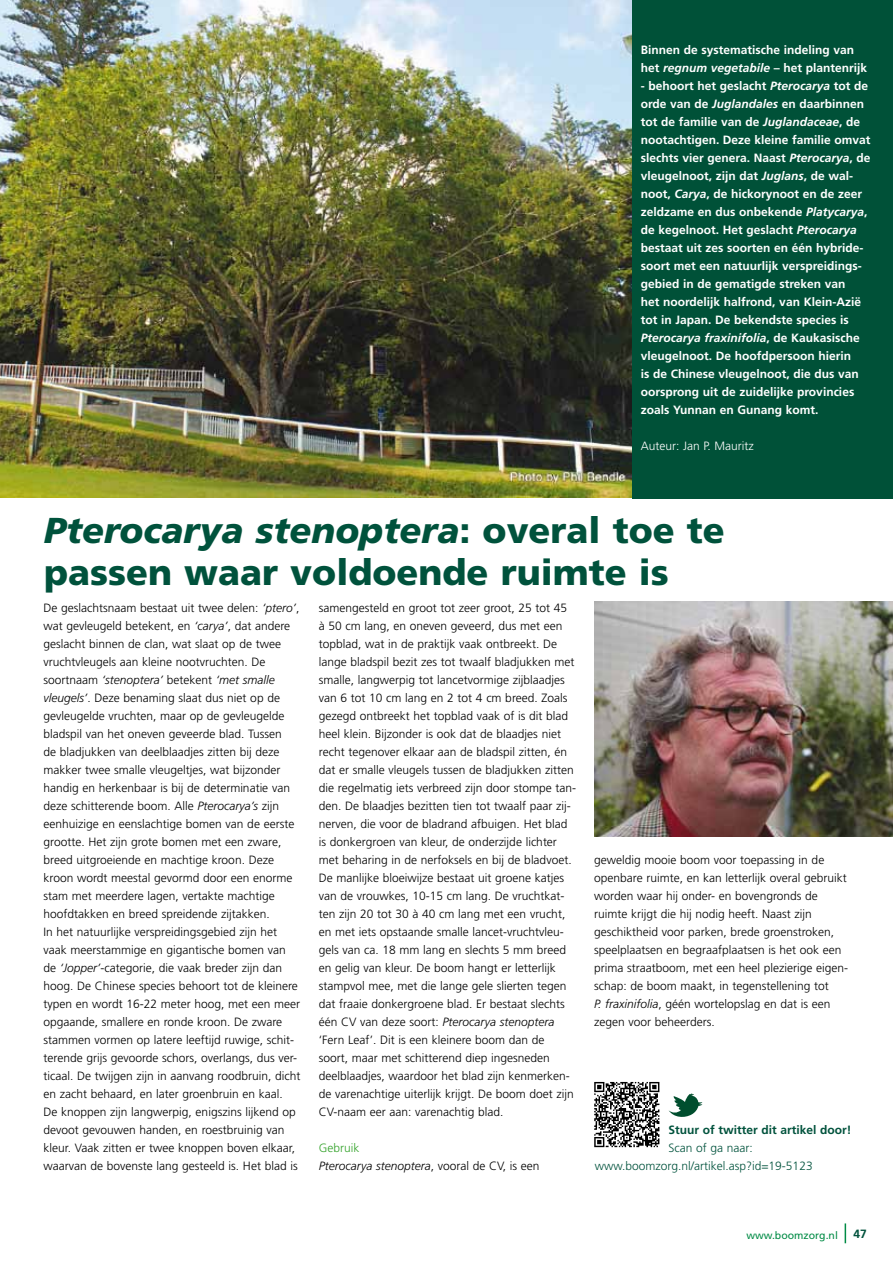
<style>
.page{position:relative;width:893px;height:1263px;background:#fff}
.page>*{position:absolute;margin:0;border:0;box-sizing:border-box;transform-origin:0 0}
.t1{font:900 36px/42px "Frutiger";color:#00523c}
.t2{font:300 12px/18px "Frutiger";color:#000}
.t3{font:700 12px/18px "Frutiger";color:#fff}
.t4{font:300 12px/18px "Frutiger";color:#00523c}
.t5{font:italic 300 12px/18px "Frutiger";color:#000}
.t6{font:700 12px "Frutiger";color:#00523c}
.t7{font:300 12px "Frutiger";color:#fff}
.t8{font:10.5px "Frutiger";color:#008b45}
.s1{font-style:italic}
.s2{font-style:normal;color:#35a32c}
.s3{font-style:normal}
</style>
<div class="page">
<svg style="left:845px;top:1223px;width:1px;height:20px"></svg>
<img style="left:0;top:0;width:633px;height:498px">
<div style="left:633px;top:0;width:260px;height:499px;background:#005138"></div>
<img style="left:594px;top:601px;width:299px;height:236px">
<svg style="left:594px;top:1082px;width:65px;height:65px"></svg>
<svg style="left:669px;top:1093px;width:33px;height:24px"></svg>
<p class="t3" style="left:641px;top:41px;width:228px">Binnen de systematische indeling van het <span class="s1">regnum vegetabile</span> – het plantenrijk</p>
<p class="t3" style="left:641px;top:77px;width:231px">- behoort het geslacht <span class="s1">Pterocarya</span> tot de orde van de <span class="s1">Juglandales</span> en daarbinnen tot de familie van de <span class="s1">Juglandaceae</span>, de nootachtigen. Deze kleine familie omvat slechts vier genera. Naast <span class="s1">Pterocarya</span>, de vleugelnoot, zijn dat <span class="s1">Juglans</span>, de wal&shy;noot, <span class="s1">Carya</span>, de hickorynoot en de zeer zeldzame en dus onbekende <span class="s1">Platycarya</span>, de kegelnoot. Het geslacht <span class="s1">Pterocarya </span>bestaat uit zes soorten en één hybride&shy;soort met een natuurlijk verspreidings&shy;gebied in de gematigde streken van<br>het noordelijk halfrond, van Klein-Azië tot in Japan. De bekendste species is <span class="s1">Pterocarya fraxinifolia</span>, de Kaukasische vleugelnoot. De hoofdpersoon hierin<br>is de Chinese vleugelnoot, die dus van oorsprong uit de zuidelijke provincies zoals Yunnan en Gunang komt.</p>
<p class="t7" style="left:641px;top:439px;width:115px">Auteur: Jan P. Mauritz</p>
<h1 class="t1" style="left:44px;top:509px;width:682px"><span class="s1">Pterocarya stenoptera</span>: overal toe te passen waar voldoende ruimte is</h1>
<p class="t2" style="left:44px;top:599px;width:258px">De geslachtsnaam bestaat uit twee delen: <span class="s1">‘ptero’</span>, wat gevleugeld betekent, en <span class="s1">‘carya’</span>, dat andere geslacht binnen de clan, wat slaat op de twee vruchtvleugels aan kleine nootvruchten. De soortnaam <span class="s1">‘stenoptera’</span> betekent <span class="s1">‘met smalle vleugels’</span>. Deze benaming slaat dus niet op de gevleugelde vruchten, maar op de gevleugelde bladspil van het oneven geveerde blad. Tussen<br>de bladjukken van deelblaadjes zitten bij deze makker twee smalle vleugeltjes, wat bijzonder handig en herkenbaar is bij de determinatie van deze schitterende boom. Alle <span class="s1">Pterocarya’s</span> zijn eenhuizige en eenslachtige bomen van de eerste grootte. Het zijn grote bomen met een zware, breed uitgroeiende en machtige kroon. Deze kroon wordt meestal gevormd door een enorme stam met meerdere lagen, vertakte machtige hoofdtakken en breed spreidende zijtakken.<br>In het natuurlijke verspreidingsgebied zijn het vaak meerstammige en gigantische bomen van de <span class="s1">‘Jopper’</span>-categorie, die vaak breder zijn dan hoog. De Chinese species behoort tot de kleinere typen en wordt 16-22 meter hoog, met een meer opgaande, smallere en ronde kroon. De zware stammen vormen op latere leeftijd ruwige, schit&shy;terende grijs gevoorde schors, overlangs, dus ver&shy;ticaal. De twijgen zijn in aanvang roodbruin, dicht en zacht behaard, en later groenbruin en kaal.<br>De knoppen zijn langwerpig, enigszins lijkend op devoot gevouwen handen, en roestbruinig van kleur. Vaak zitten er twee knoppen boven elkaar, waarvan de bovenste lang gesteeld is. Het blad is</p>
<p class="t2" style="left:319px;top:599px;width:259px">samengesteld en groot tot zeer groot, 25 tot 45 à 50 cm lang, en oneven geveerd, dus met een topblad, wat in de praktijk vaak ontbreekt. De lange bladspil bezit zes tot twaalf bladjukken met smalle, langwerpig tot lancetvormige zijblaadjes van 6 tot 10 cm lang en 2 tot 4 cm breed. Zoals gezegd ontbreekt het topblad vaak of is dit blad heel klein. Bijzonder is ook dat de blaadjes niet recht tegenover elkaar aan de bladspil zitten, én dat er smalle vleugels tussen de bladjukken zitten die regelmatig iets verbreed zijn door stompe tan&shy;den. De blaadjes bezitten tien tot twaalf paar zij&shy;nerven, die voor de bladrand afbuigen. Het blad is donkergroen van kleur, de onderzijde lichter met beharing in de nerfoksels en bij de bladvoet.<br>De manlijke bloeiwijze bestaat uit groene katjes van de vrouwkes, 10-15 cm lang. De vruchtkat&shy;ten zijn 20 tot 30 à 40 cm lang met een vrucht, en met iets opstaande smalle lancet-vruchtvleu&shy;gels van ca. 18 mm lang en slechts 5 mm breed en gelig van kleur. De boom hangt er letterlijk stampvol mee, met die lange gele slierten tegen dat fraaie donkergroene blad. Er bestaat slechts één CV van deze soort: <span class="s1">Pterocarya stenoptera </span>‘Fern Leaf’. Dit is een kleinere boom dan de soort, maar met schitterend diep ingesneden deelblaadjes, waardoor het blad zijn kenmerken&shy;de varenachtige uiterlijk krijgt. De boom doet zijn CV-naam eer aan: varenachtig blad.</p>
<p class="t2" style="left:594px;top:851px;width:256px">geweldig mooie boom voor toepassing in de openbare ruimte, en kan letterlijk overal gebruikt worden waar hij onder- en bovengronds de ruimte krijgt die hij nodig heeft. Naast zijn geschiktheid voor parken, brede groenstroken, speelplaatsen en begraafplaatsen is het ook een prima straatboom, met een heel plezierige eigen&shy;schap: de boom maakt, in tegenstellening tot<br><span class="s1">P. fraxinifolia</span>, géén wortelopslag en dat is een zegen voor beheerders.</p>
<p class="t6" style="left:668px;top:1123px;width:185px">Stuur of twitter dit artikel door!</p>
<p class="t4" style="left:595px;top:1139px;width:219px;text-indent:74px">Scan of ga naar: www.boomzorg.nl/artikel.asp?id=19-5123</p>
<p class="t5" style="left:319px;top:1139px;width:222px"><span class="s2">Gebruik<br></span>Pterocarya stenoptera<span class="s3">, vooral de CV, is een</span></p>
<p class="t8" style="left:746px;top:1229px;width:93px">www.boomzorg.nl</p>
<p class="t6" style="left:853px;top:1227px;width:15px">47</p>
</div>
